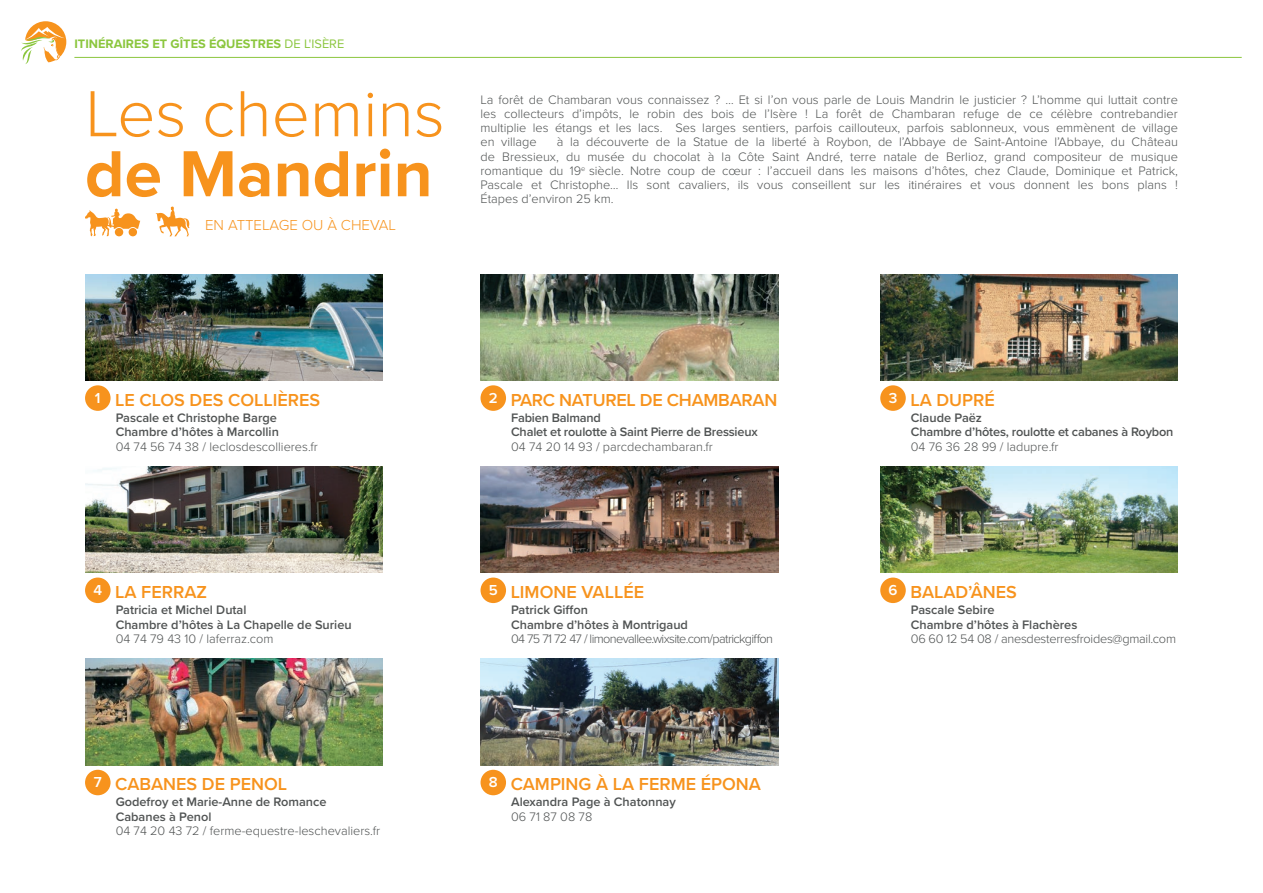
<style>
.page{position:relative;width:1263px;height:893px;background:#fff}
.page>*{position:absolute;margin:0;border:0;box-sizing:border-box;transform-origin:0 0}
.t1{font:300 67.5px "Proxima Nova";color:#f7931d}
.t2{font:700 67.5px "Proxima Nova";color:#f7931d}
.t3{font:600 18px "Proxima Nova";color:#f7931d}
.t4{font:300 15px "Proxima Nova";color:#f7931d}
.t5{font:300 12.75px/14.2px "Proxima Nova";color:#505353;text-align:justify}
.t6{font:600 12.75px/14.2px "Proxima Nova";color:#505353}
.t7{font:300 12.75px "Proxima Nova";letter-spacing:-.05em;color:#505353}
.t8{font:300 12.75px "Proxima Nova";letter-spacing:-.02em;color:#505353}
.t9{font:700 12.75px "Proxima Nova";color:#8bc63e}
.s1{font-weight:400}
</style>
<div class="page">
<svg style="left:21px;top:21px;width:45px;height:43px"></svg>
<hr style="left:74px;top:57px;width:1168px;height:1px;background:#8bc63e">
<div style="left:85px;top:385px;width:26px;height:26px;background:#f7931d;border-radius:50%"></div>
<img style="left:85px;top:274px;width:298px;height:107px">
<div style="left:880px;top:385px;width:26px;height:26px;background:#f7931d;border-radius:50%"></div>
<img style="left:880px;top:274px;width:298px;height:107px">
<div style="left:85px;top:770px;width:26px;height:25px;background:#f7931d;border-radius:50%"></div>
<img style="left:85px;top:659px;width:298px;height:106px">
<div style="left:480px;top:770px;width:26px;height:25px;background:#f7931d;border-radius:50%"></div>
<img style="left:480px;top:659px;width:298px;height:106px">
<div style="left:480px;top:385px;width:26px;height:26px;background:#f7931d;border-radius:50%"></div>
<img style="left:480px;top:274px;width:298px;height:107px">
<div style="left:85px;top:578px;width:26px;height:25px;background:#f7931d;border-radius:50%"></div>
<img style="left:85px;top:466px;width:298px;height:107px">
<div style="left:480px;top:578px;width:26px;height:25px;background:#f7931d;border-radius:50%"></div>
<img style="left:480px;top:466px;width:298px;height:107px">
<div style="left:880px;top:578px;width:26px;height:25px;background:#f7931d;border-radius:50%"></div>
<img style="left:880px;top:466px;width:298px;height:107px">
<svg style="left:85px;top:209px;width:55px;height:27px"></svg>
<svg style="left:155px;top:207px;width:35px;height:29px"></svg>
<p class="t9" style="left:74px;top:34px;width:271px">ITINÉRAIRES ET GÎTES ÉQUESTRES <span class="s1">DE L'ISÈRE</span></p>
<h1 class="t1" style="left:85px;top:63px;width:361px">Les chemins</h1>
<h1 class="t2" style="left:85px;top:123px;width:349px">de Mandrin</h1>
<p class="t4" style="left:205px;top:214px;width:192px">EN ATTELAGE OU À CHEVAL</p>
<p class="t5" style="left:480px;top:92px;width:699px">La forêt de Chambaran vous connaissez ? … Et si l’on vous parle de Louis Mandrin le justicier ? L’homme qui luttait contre les collecteurs d’impôts, le robin des bois de l’Isère ! La forêt de Chambaran refuge de ce célèbre contrebandier multiplie les étangs et les lacs. Ses larges sentiers, parfois caillouteux, parfois sablonneux, vous emmènent de village en village</p>
<p class="t5" style="left:480px;top:134px;width:699px;text-indent:76px">à la découverte de la Statue de la liberté à Roybon, de l’Abbaye de Saint-Antoine l’Abbaye, du Château de Bressieux, du musée du chocolat à la Côte Saint André, terre natale de Berlioz, grand compositeur de musique romantique du 19<sup>e</sup> siècle. Notre coup de cœur : l’accueil dans les maisons d’hôtes, chez Claude, Dominique et Patrick, Pascale et Christophe… Ils sont cavaliers, ils vous conseillent sur les itinéraires et vous donnent les bons plans !<br>Étapes d’environ 25 km.</p>
<h2 class="t3" style="left:95px;top:386px;width:227px"><sup>1</sup> LE CLOS DES COLLIÈRES</h2>
<p class="t6" style="left:116px;top:410px;width:165px">Pascale et Christophe Barge<br>Chambre d’hôtes à Marcollin</p>
<p class="t5" style="left:116px;top:438px;width:204px">04 74 56 74 38 / leclosdescollieres.fr</p>
<h2 class="t3" style="left:93px;top:578px;width:115px"><sup>4</sup> LA FERRAZ</h2>
<p class="t6" style="left:116px;top:602px;width:238px">Patricia et Michel Dutal<br>Chambre d’hôtes à La Chapelle de Surieu</p>
<p class="t5" style="left:116px;top:631px;width:159px">04 74 79 43 10 / laferraz.com</p>
<h2 class="t3" style="left:94px;top:770px;width:195px"><sup>7</sup> CABANES DE PENOL</h2>
<p class="t6" style="left:116px;top:795px;width:212px">Godefroy et Marie-Anne de Romance<br>Cabanes à Penol</p>
<p class="t5" style="left:116px;top:823px;width:266px">04 74 20 43 72 / ferme-equestre-leschevaliers.fr</p>
<h2 class="t3" style="left:489px;top:386px;width:290px"><sup>2</sup> PARC NATUREL DE CHAMBARAN</h2>
<p class="t6" style="left:511px;top:410px;width:248px">Fabien Balmand<br>Chalet et roulotte à Saint Pierre de Bressieux</p>
<p class="t5" style="left:511px;top:438px;width:203px">04 74 20 14 93 / parcdechambaran.fr</p>
<h2 class="t3" style="left:489px;top:578px;width:157px"><sup>5</sup> LIMONE VALLÉE</h2>
<p class="t6" style="left:511px;top:602px;width:178px">Patrick Giffon<br>Chambre d’hôtes à Montrigaud</p>
<p class="t7" style="left:511px;top:629px;width:263px">04 75 71 72 47 / limonevallee.wixsite.com/patrickgiffon</p>
<h2 class="t3" style="left:489px;top:770px;width:274px"><sup>8</sup> CAMPING À LA FERME ÉPONA</h2>
<p class="t6" style="left:511px;top:795px;width:166px">Alexandra Page à Chatonnay</p>
<p class="t5" style="left:511px;top:809px;width:83px">06 71 87 08 78</p>
<h2 class="t3" style="left:889px;top:386px;width:108px"><sup>3</sup> LA DUPRÉ</h2>
<p class="t6" style="left:911px;top:410px;width:264px">Claude Paëz<br>Chambre d’hôtes, roulotte et cabanes à Roybon</p>
<p class="t5" style="left:911px;top:438px;width:149px">04 76 36 28 99 / ladupre.fr</p>
<h2 class="t3" style="left:888px;top:578px;width:130px"><sup>6</sup> BALAD’ÂNES</h2>
<p class="t6" style="left:911px;top:602px;width:168px">Pascale Sebire<br>Chambre d’hôtes à Flachères</p>
<p class="t8" style="left:911px;top:629px;width:267px">06 60 12 54 08 / anesdesterresfroides@gmail.com</p>
</div>
